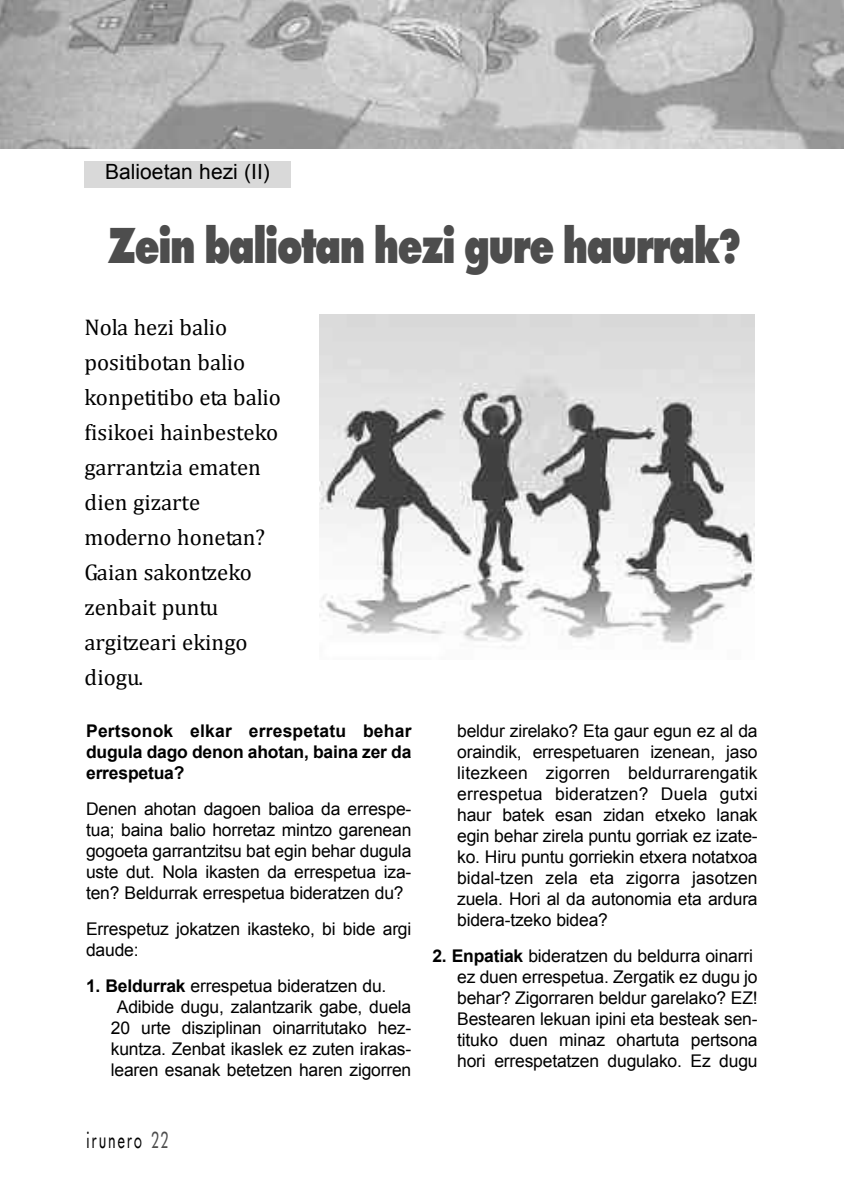
<style>
.page{position:relative;width:844px;height:1191px;background:#fff}
.page>*{position:absolute;margin:0;border:0;box-sizing:border-box;transform-origin:0 0}
.t1{font:800 47.77px "Futurist";letter-spacing:-.04em;color:#4d4d4d;scale:.77 1}
.t2{font:22.75px/35px "Cambria";color:#000}
.t3{font:22.4px "Futurist";letter-spacing:.11em;color:#000;scale:.62 1}
.t4{font:21px "Arial";color:#000}
.t5{font:17.5px/21px "Arial";letter-spacing:-.01em;color:#000;text-align:justify}
.t6{font:700 17.5px/21px "Arial";letter-spacing:-.01em;color:#000;text-align:justify}
.s1{font-weight:700}
.s2{color:#4d4d4d}
</style>
<div class="page">
<img style="left:319px;top:314px;width:435px;height:333px">
<div style="left:84px;top:161px;width:207px;height:26px;background:#d9d9d9"></div>
<img style="left:0;top:0;width:843px;height:149px">
<p class="t4" style="left:105px;top:160px;width:166px">Balioetan hezi (II)</p>
<h1 class="t1" style="left:108px;top:218px;width:824px">Zein baliotan hezi gure haurrak?</h1>
<h2 class="t2" style="left:84px;top:311px;width:198px">Nola hezi balio positibotan balio konpetitibo eta balio fisikoei hainbesteko garrantzia ematen dien gizarte moderno honetan?<br>Gaian sakontzeko zenbait puntu argitzeari ekingo diogu.</h2>
<p class="t6" style="left:86px;top:720px;width:327px">Pertsonok elkar errespetatu behar dugula dago denon ahotan, baina zer da errespetua?</p>
<p class="t5" style="left:86px;top:798px;width:327px">Denen ahotan dagoen balioa da errespe&shy;tua; baina balio horretaz mintzo garenean gogoeta garrantzitsu bat egin behar dugula uste dut. Nola ikasten da errespetua iza&shy;ten? Beldurrak errespetua bideratzen du?</p>
<p class="t5" style="left:86px;top:918px;width:327px">Errespetuz jokatzen ikasteko, bi bide argi daude:</p>
<p class="t5" style="left:86px;top:975px;width:302px"><span class="s1">1. Beldurrak</span> errespetua bideratzen du.</p>
<p class="t5" style="left:117px;top:996px;width:296px">Adibide dugu, zalantzarik gabe, duela</p>
<p class="t5" style="left:111px;top:1017px;width:302px">20 urte disziplinan oinarritutako hez-</p>
<p class="t5" style="left:111px;top:1038px;width:302px">kuntza. Zenbat ikaslek ez zuten irakas-</p>
<p class="t5" style="left:111px;top:1059px;width:302px">learen esanak betetzen haren zigorren</p>
<p class="t3" style="left:86px;top:1125px;width:135px">irunero <span class="s2">22</span></p>
<p class="t5" style="left:457px;top:720px;width:302px">beldur zirelako? Eta gaur egun ez al da oraindik, errespetuaren izenean, jaso litezkeen zigorren beldurrarengatik errespetua bideratzen? Duela gutxi haur batek esan zidan etxeko lanak egin behar zirela puntu gorriak ez izate&shy;ko. Hiru puntu gorriekin etxera notatxoa bidal-tzen zela eta zigorra jasotzen zuela. Hori al da autonomia eta ardura bidera-tzeko bidea?</p>
<p class="t5" style="left:457px;top:945px;width:302px;text-align:left;text-indent:-25px"><span class="s1">2. Enpatiak</span> bideratzen du beldurra oinarri ez duen errespetua. Zergatik ez dugu jo behar? Zigorraren beldur garelako? EZ!<br>Bestearen lekuan ipini eta besteak sen&shy;tituko duen minaz ohartuta pertsona hori errespetatzen dugulako. Ez dugu</p>
</div>
